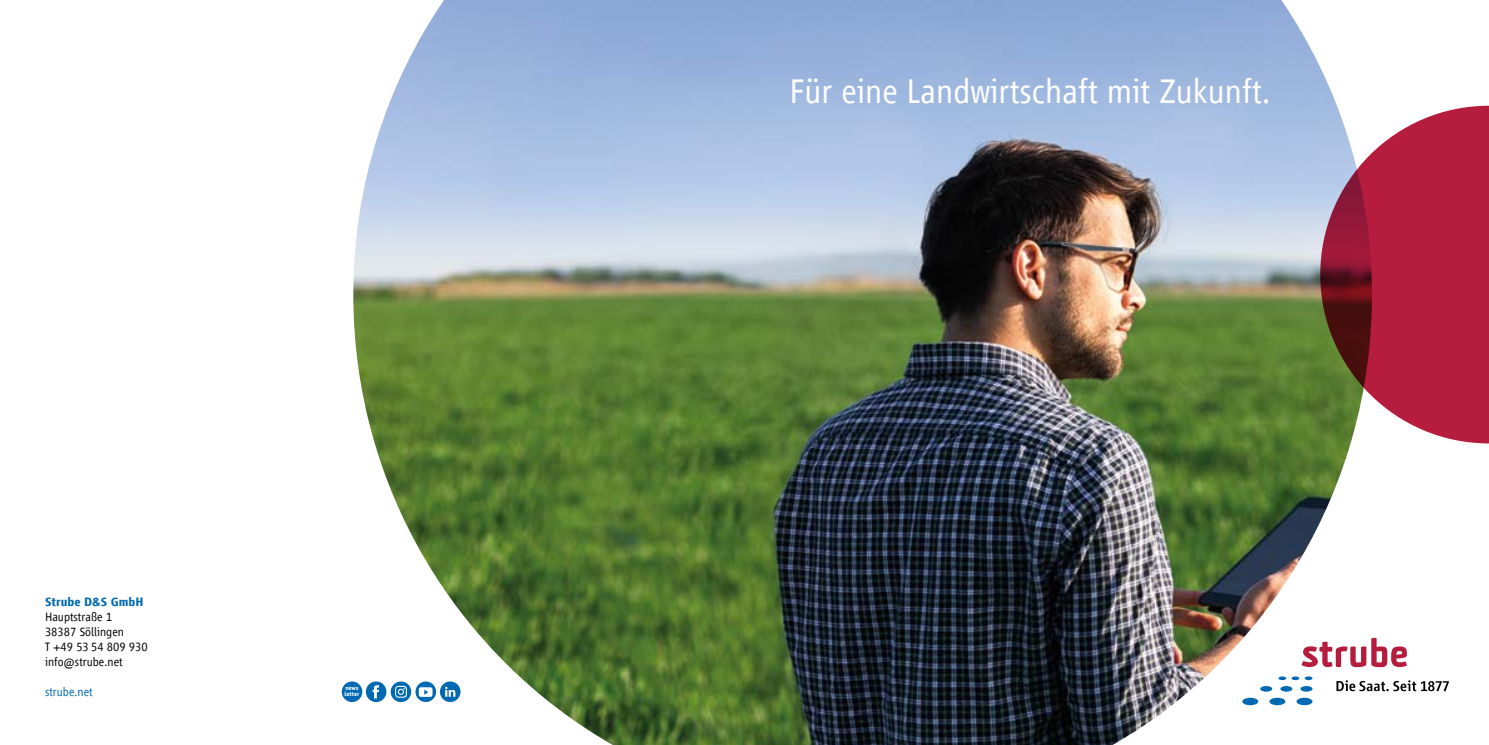
<style>
.page{position:relative;width:1489px;height:745px;background:#fff}
.page>*{position:absolute;margin:0;border:0;box-sizing:border-box;transform-origin:0 0}
.Vialog_light_blue_28{font:300 35px "Vialog LT Com";color:#fff}
.Vialog_light__8_9_6{font:300 12.5px "Vialog LT Com";color:#000}
.Vialog_light__8_9_6-2{font:700 12.5px "Vialog LT Com";color:#0069b4}
.Vialog_light__8_9_6-3{font:300 12.5px "Vialog LT Com";color:#0069b4}
.Vialog_light_10_12{font:5.88px/5.4px "Strube Black Lat Cyr";letter-spacing:-.01em;color:#fff}
</style>
<div class="page">
<svg style="left:1371px;top:637px;width:35px;height:29px"></svg>
<svg style="left:1371px;top:680px;width:77px;height:11px"></svg>
<div style="left:342px;top:681px;width:20px;height:20px;background:#0069b4;border-radius:50%"></div>
<img style="left:353px;top:0;width:1018px;height:744px">
<svg style="left:1320px;top:106px;width:168px;height:337px;background:#ac4659"></svg>
<div style="left:440px;top:681px;width:20px;height:20px;background:#0069b4;border-radius:50%"></div>
<svg style="left:445px;top:686px;width:10px;height:10px"></svg>
<p class="Vialog_light__8_9_6-2" style="left:45px;top:594px;width:100px">Strube D&amp;S GmbH</p>
<p class="Vialog_light__8_9_6" style="left:45px;top:609px;width:69px">Hauptstraße 1</p>
<p class="Vialog_light__8_9_6" style="left:45px;top:624px;width:80px">38387 Söllingen</p>
<p class="Vialog_light__8_9_6" style="left:45px;top:639px;width:104px">T +49 53 54 809 930</p>
<p class="Vialog_light__8_9_6" style="left:45px;top:654px;width:79px">info@strube.net</p>
<p class="Vialog_light__8_9_6-3" style="left:45px;top:684px;width:49px">strube.net</p>
<p class="Vialog_light_10_12" style="left:344px;top:685px;width:16px">news letter</p>
<p class="Vialog_light_blue_28" style="left:789px;top:72px;width:482px">Für eine Landwirtschaft mit Zukunft.</p>
</div>
